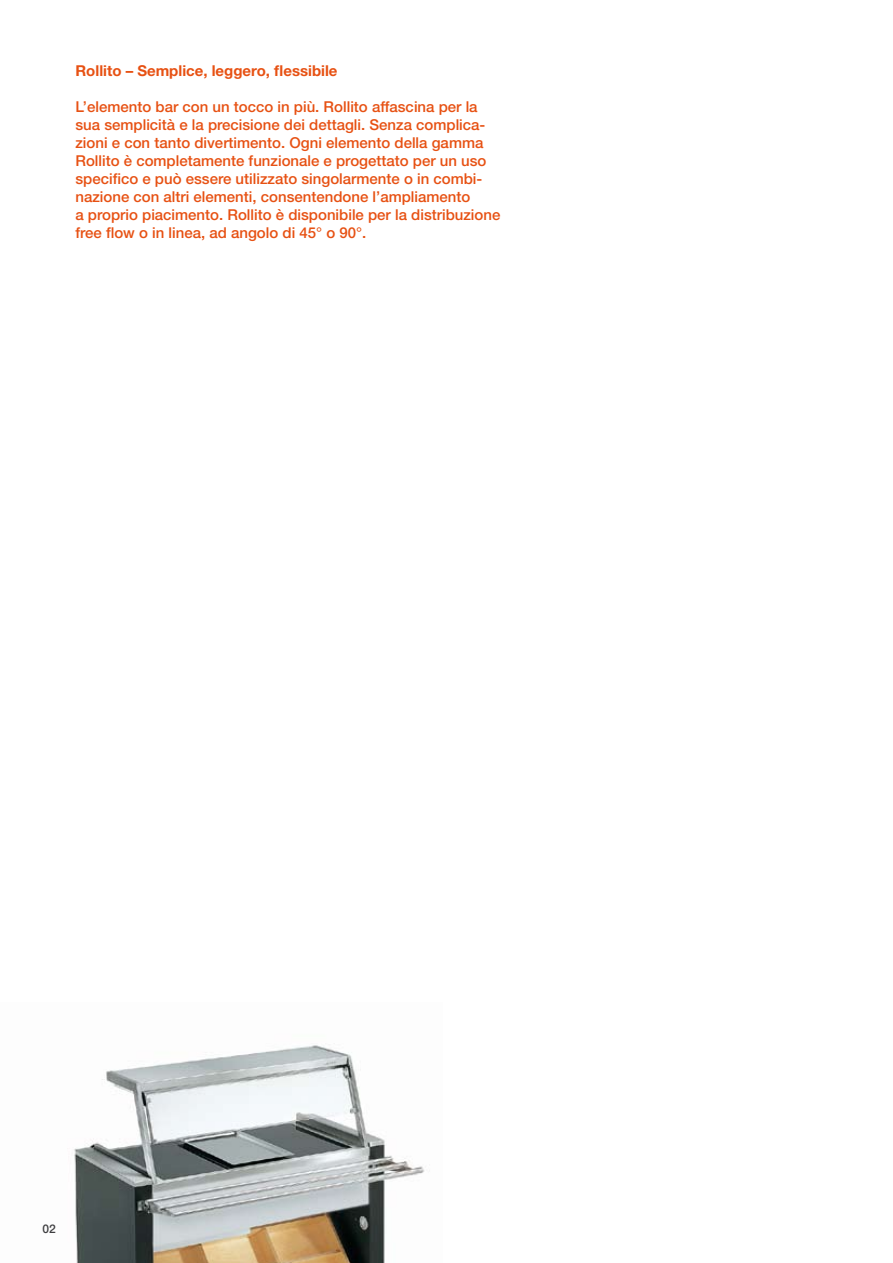
<style>
.page{position:relative;width:893px;height:1263px;background:#fff}
.page>*{position:absolute;margin:0;border:0;box-sizing:border-box;transform-origin:0 0}
.t1{font:500 15px/18px "Helvetica Neue";color:#e75113}
.t2{font:700 15px "Helvetica Neue";color:#e75113}
.t3{font:500 12px "Helvetica Neue";color:#3e3e40}
</style>
<div class="page">
<img style="left:74px;top:1045px;width:351px;height:218px">
<p class="t2" style="left:75px;top:61px;width:264px">Rollito – Semplice, leggero, flessibile</p>
<p class="t1" style="left:75px;top:97px;width:426px">L’elemento bar con un tocco in più. Rollito affascina per la sua semplicità e la precisione dei dettagli. Senza complica&shy;zioni e con tanto divertimento. Ogni elemento della gamma Rollito è completamente funzionale e progettato per un uso specifico e può essere utilizzato singolarmente o in combi&shy;nazione con altri elementi, consentendone l’ampliamento<br>a proprio piacimento. Rollito è disponibile per la distribuzione free flow o in linea, ad angolo di 45° o 90°.</p>
<p class="t3" style="left:43px;top:1222px;width:15px">02</p>
</div>
